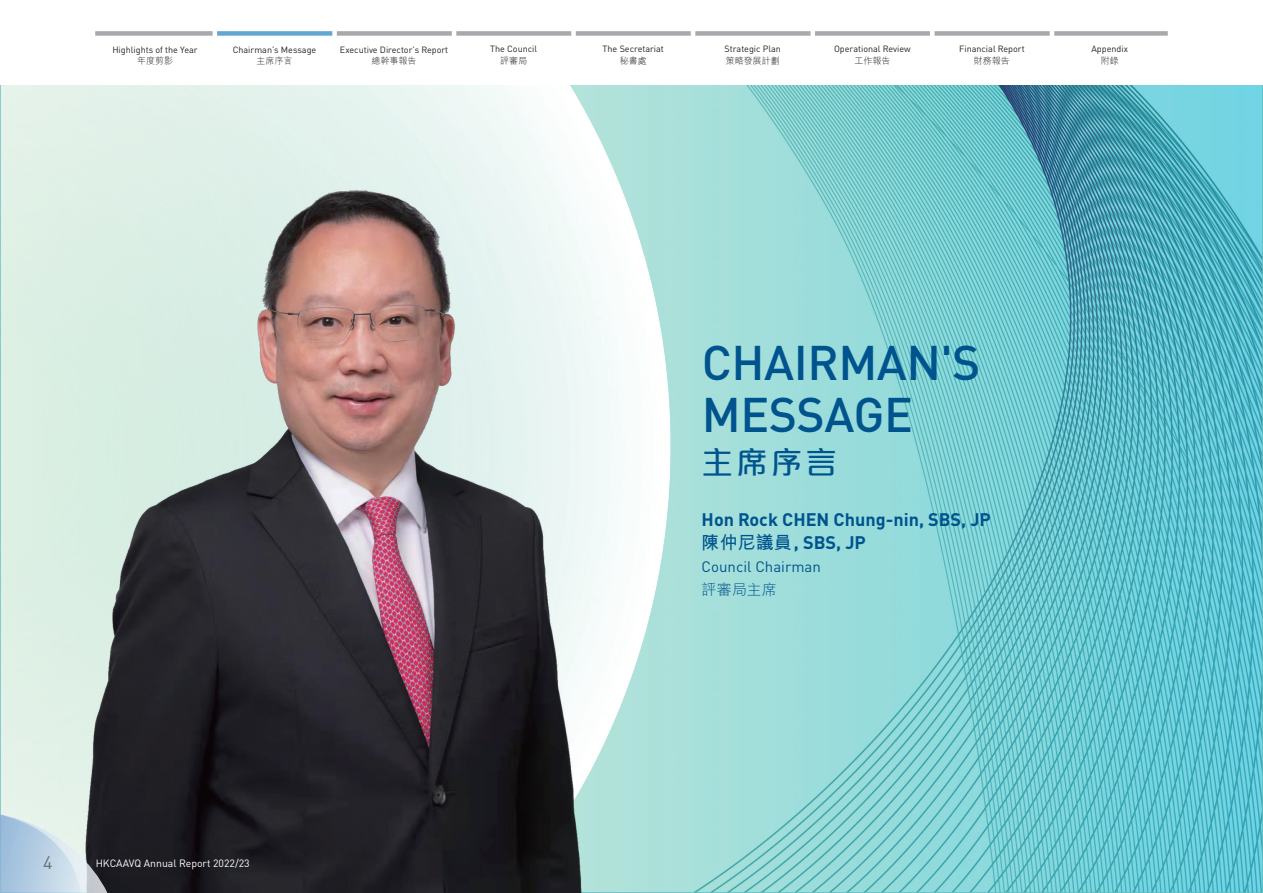
<style>
.page{position:relative;width:1263px;height:893px;background:#fff}
.page>*{position:absolute;margin:0;border:0;box-sizing:border-box;transform-origin:0 0}
.t1{font:500 48px/52.1px "DINOT";letter-spacing:-.01em;color:#00548e}
.t2{font:500 31.5px "M Elle HK";color:#00548e}
.t3{font:700 18px/23.1px "DINOT";color:#00548e}
.t4{font:18px "DINOT";color:#6c6d70}
.t5{font:15px "DINOT";color:#00548e}
.t6{font:300 15px "M Hei HK";color:#00548e}
.t7{font:10.5px "DINOT";color:#fff}
.t8{font:9px "DINOT";color:#231f20}
.t9{font:300 9px "M Hei HK";color:#231f20}
.s1{font-family:"M Hei HK"}
</style>
<div class="page">
<img style="left:0;top:85px;width:1263px;height:808px">
<svg style="left:0;top:810px;width:120px;height:83px;background:#9cabb6"></svg>
<div style="left:334px;top:31px;width:120px;height:5px;background:#a8a9ad"></div>
<div style="left:454px;top:31px;width:119px;height:5px;background:#a8a9ad"></div>
<div style="left:573px;top:31px;width:120px;height:5px;background:#a8a9ad"></div>
<div style="left:693px;top:31px;width:120px;height:5px;background:#a8a9ad"></div>
<div style="left:813px;top:31px;width:119px;height:5px;background:#a8a9ad"></div>
<div style="left:932px;top:31px;width:120px;height:5px;background:#a8a9ad"></div>
<div style="left:1052px;top:31px;width:116px;height:5px;background:#a8a9ad"></div>
<div style="left:95px;top:31px;width:120px;height:5px;background:#a8a9ad"></div>
<div style="left:215px;top:31px;width:119px;height:5px;background:#63a6d2"></div>
<hr style="left:213px;top:18px;width:4px;height:38px;background:#fff">
<div style="left:332px;top:18px;width:5px;height:38px;background:#fff"></div>
<hr style="left:452px;top:18px;width:4px;height:38px;background:#fff">
<div style="left:571px;top:18px;width:5px;height:38px;background:#fff"></div>
<div style="left:810px;top:18px;width:5px;height:38px;background:#fff"></div>
<hr style="left:691px;top:18px;width:4px;height:38px;background:#fff">
<hr style="left:930px;top:18px;width:4px;height:38px;background:#fff">
<hr style="left:1050px;top:18px;width:4px;height:38px;background:#fff">
<p class="t8" style="left:112px;top:43px;width:87px">Highlights of the Year</p>
<p class="t9" style="left:137px;top:56px;width:37px">年度剪影</p>
<p class="t8" style="left:233px;top:43px;width:85px">Chairman’s Message</p>
<p class="t9" style="left:257px;top:56px;width:37px">主席序言</p>
<p class="t8" style="left:340px;top:43px;width:110px">Executive Director’s Report</p>
<p class="t9" style="left:372px;top:56px;width:46px">總幹事報告</p>
<p class="t8" style="left:490px;top:42px;width:48px">The Council</p>
<p class="t9" style="left:500px;top:56px;width:28px">評審局</p>
<p class="t8" style="left:603px;top:42px;width:63px">The Secretariat</p>
<p class="t9" style="left:620px;top:56px;width:28px">秘書處</p>
<p class="t8" style="left:725px;top:42px;width:58px">Strategic Plan</p>
<p class="t9" style="left:726px;top:56px;width:55px">策略發展計劃</p>
<p class="t8" style="left:834px;top:42px;width:78px">Operational Review</p>
<p class="t9" style="left:854px;top:56px;width:37px">工作報告</p>
<p class="t8" style="left:959px;top:42px;width:67px">Financial Report</p>
<p class="t9" style="left:974px;top:56px;width:37px">財務報告</p>
<p class="t8" style="left:1091px;top:42px;width:38px">Appendix</p>
<p class="t9" style="left:1101px;top:56px;width:19px">附錄</p>
<h3 class="t4" style="left:43px;top:849px;width:11px">4</h3>
<p class="t7" style="left:96px;top:855px;width:156px">HKCAAVQ Annual Report 2022/23</p>
<h1 class="t1" style="left:702px;top:333px;width:280px">CHAIRMAN'S<br>MESSAGE</h1>
<h2 class="t2" style="left:702px;top:447px;width:137px">主席序言</h2>
<h3 class="t3" style="left:702px;top:507px;width:291px">Hon Rock CHEN Chung-nin, SBS, JP<span class="s1">陳仲尼議員</span>, SBS, JP</h3>
<h3 class="t5" style="left:702px;top:555px;width:121px">Council Chairman</h3>
<h3 class="t6" style="left:702px;top:582px;width:76px">評審局主席</h3>
</div>
